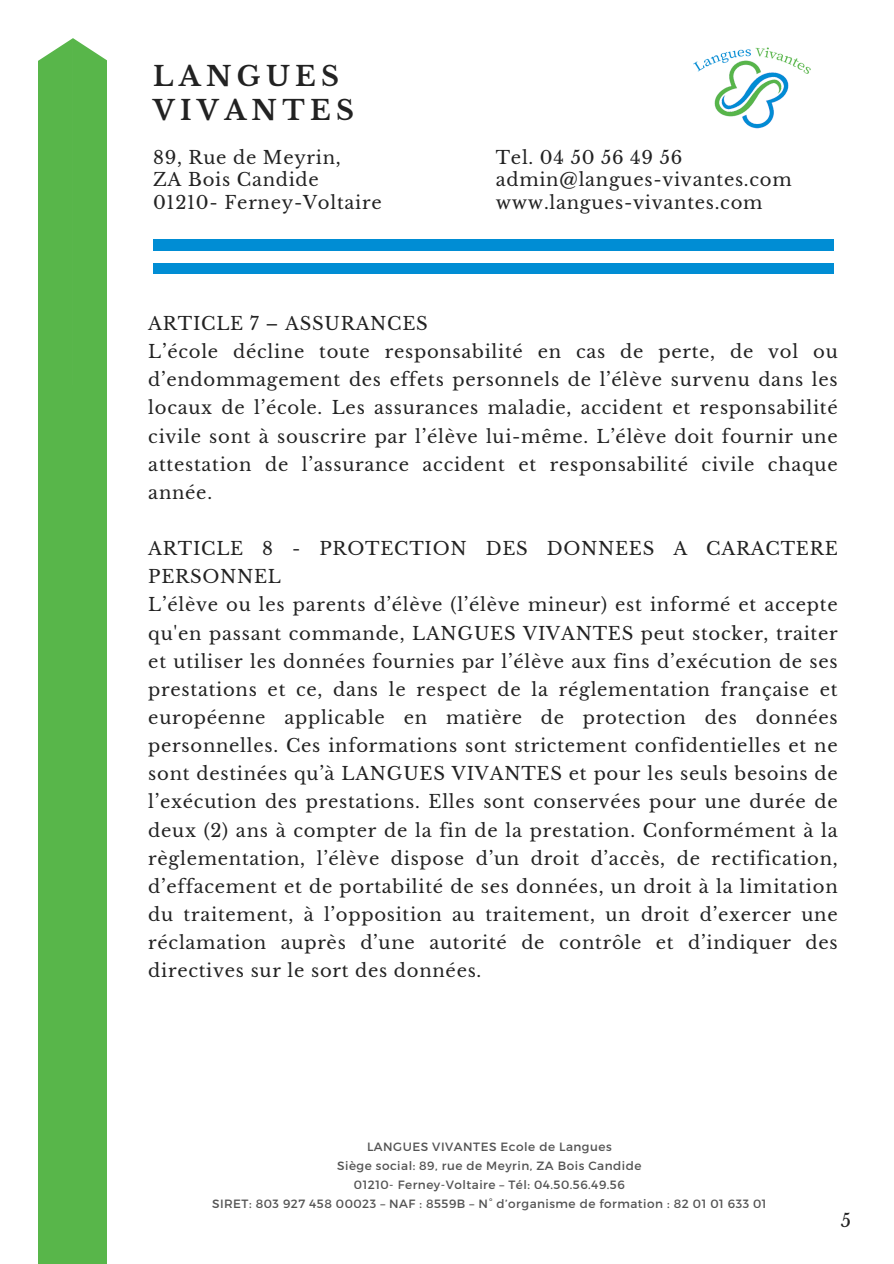
<style>
.page{position:relative;width:894px;height:1264px;background:#fff}
.page>*{position:absolute;margin:0;border:0;box-sizing:border-box;transform-origin:0 0}
.t1{font:700 27px/33.8px "Libre Baskerville";letter-spacing:.2em;color:#222}
.t2{font:18px/28.2px "Libre Baskerville";letter-spacing:.04em;color:#222}
.t3{font:12px "Montserrat";letter-spacing:.04em;color:#545454}
</style>
<div class="page">
<div style="left:39px;top:385px;width:67px;height:878px;background:#58b64a"></div>
<div style="left:39px;top:39px;width:67px;height:346px;background:#58b64a"></div>
<div style="left:153px;top:263px;width:680px;height:11px;background:#008dd4"></div>
<div style="left:153px;top:239px;width:680px;height:11px;background:#008dd4"></div>
<img style="left:693px;top:47px;width:118px;height:82px">
<h1 class="t1" style="left:153px;top:60px;width:202px">LANGUES<br>VIVANTES</h1>
<h2 class="t2" style="left:153px;top:146px;width:230px;line-height:22.5px">89, Rue de Meyrin,<br>ZA Bois Candide<br>01210- Ferney-Voltaire</h2>
<p class="t2" style="left:495px;top:146px;width:297px;line-height:22.5px">Tel. 04 50 56 49 56 admin@langues-vivantes.com www.langues-vivantes.com</p>
<h2 class="t2" style="left:148px;top:309px;width:690px">ARTICLE 7 – ASSURANCES<br>L’école décline toute responsabilité en cas de perte, de vol ou d’endommagement des effets personnels de l’élève survenu dans les locaux de l’école. Les assurances maladie, accident et responsabilité civile sont à souscrire par l’élève lui-même. L’élève doit fournir une attestation de l’assurance accident et responsabilité civile chaque année.</h2>
<h2 class="t2" style="left:148px;top:534px;width:690px">ARTICLE 8 - PROTECTION DES DONNEES A CARACTERE PERSONNEL<br>L’élève ou les parents d’élève (l’élève mineur) est informé et accepte qu'en passant commande, LANGUES VIVANTES peut stocker, traiter et utiliser les données fournies par l’élève aux fins d’exécution de ses prestations et ce, dans le respect de la réglementation française et européenne applicable en matière de protection des données personnelles. Ces informations sont strictement confidentielles et ne sont destinées qu’à LANGUES VIVANTES et pour les seuls besoins de l’exécution des prestations. Elles sont conservées pour une durée de deux (2) ans à compter de la fin de la prestation. Conformément à la règlementation, l’élève dispose d’un droit d’accès, de rectification, d’effacement et de portabilité de ses données, un droit à la limitation du traitement, à l’opposition au traitement, un droit d’exercer une réclamation auprès d’une autorité de contrôle et d’indiquer des directives sur le sort des données.</h2>
<p class="t3" style="left:367px;top:1138px;width:246px">LANGUES VIVANTES Ecole de Langues</p>
<p class="t3" style="left:337px;top:1157px;width:305px">Siège social: 89, rue de Meyrin, ZA Bois Candide</p>
<p class="t3" style="left:354px;top:1176px;width:272px">01210- Ferney-Voltaire – Tél: 04.50.56.49.56</p>
<p class="t3" style="left:212px;top:1195px;width:556px">SIRET: 803 927 458 00023 – NAF : 8559B – N° d’organisme de formation : 82 01 01 633 01</p>
<h2 class="t2" style="left:840px;top:1206px;width:12px">5</h2>
</div>
